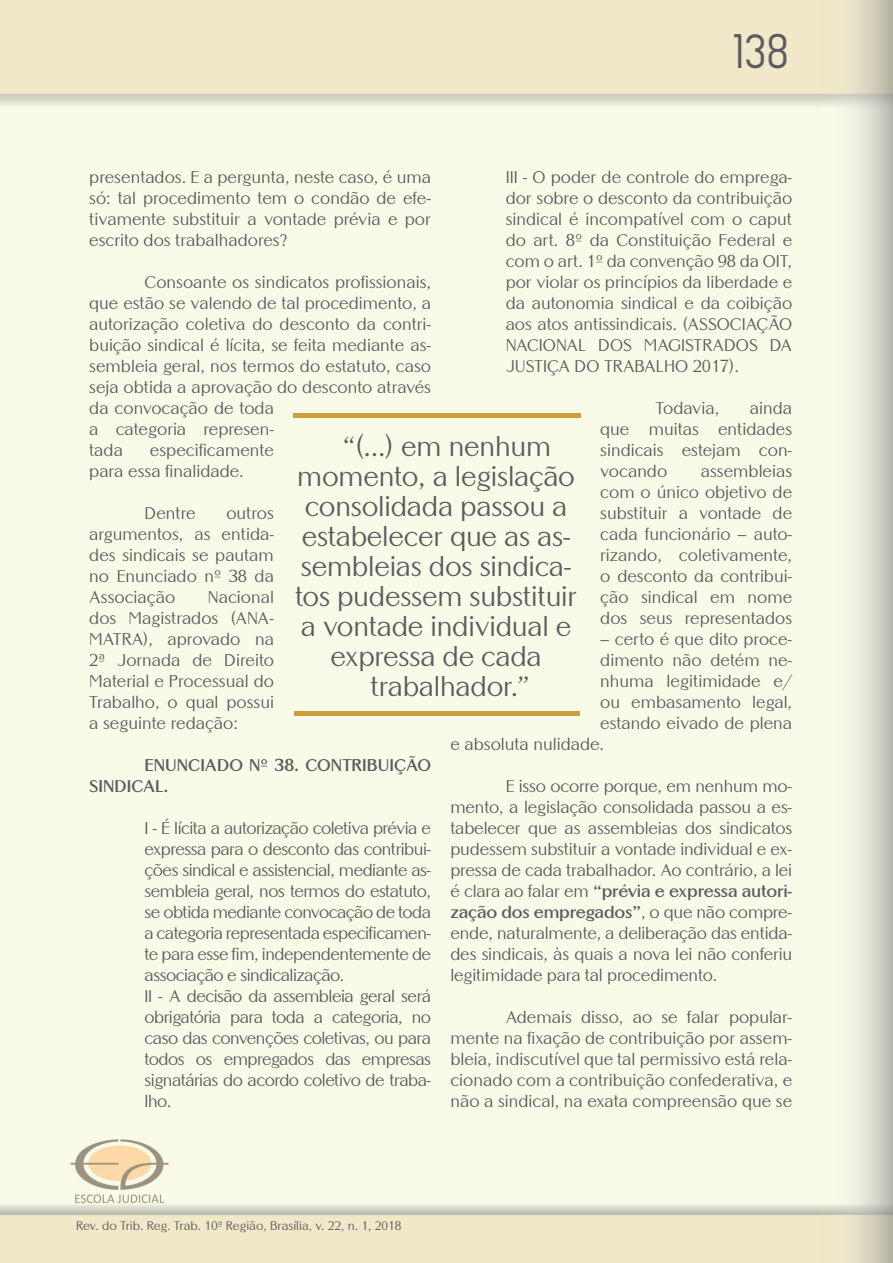
<style>
.page{position:relative;width:893px;height:1263px;background:#fff}
.page>*{position:absolute;margin:0;border:0;box-sizing:border-box;transform-origin:0 0}
.t1{font:49.5px "Zag";color:#5c5c5f}
.TEXTO_GERAL{font:27px "Altrincham";letter-spacing:-.01em;color:#5c5c5f}
.TEXTO_GERAL-2{font:16.5px/21px "Altrincham";color:#5c5c5f;text-align:justify}
.TEXTO_GERAL-3{font:700 16.5px/21px "Altrincham";color:#5c5c5f}
.t2{font:12px "Altrincham";color:#5c5c5f}
.s1{font-weight:700}
</style>
<div class="page">
<img style="left:0;top:0;width:811px;height:1263px">
<hr style="left:293px;top:413px;width:287px;height:4px;background:#cb9f3c">
<hr style="left:295px;top:712px;width:285px;height:4px;background:#cb9f3c">
<p class="t1" style="left:736px;top:24px;width:57px">138</p>
<p class="TEXTO_GERAL-2" style="left:89px;top:167px;width:343px">presentados. E a pergunta, neste caso, é uma só: tal procedimento tem o condão de efe&shy;tivamente substituir a vontade prévia e por escrito dos trabalhadores?</p>
<p class="TEXTO_GERAL-2" style="left:89px;top:272px;width:343px;text-align:left;text-indent:55px">Consoante os sindicatos profissionais, que estão se valendo de tal procedimento, a autorização coletiva do desconto da contri&shy;buição sindical é lícita, se feita mediante as&shy;sembleia geral, nos termos do estatuto, caso seja obtida a aprovação do desconto através da convocação de toda<br>a categoria represen-<br>tada</p>
<p class="TEXTO_GERAL-2" style="left:506px;top:167px;width:288px">III - O poder de controle do emprega&shy;dor sobre o desconto da contribuição sindical é incompatível com o caput do art. 8º da Constituição Federal e com o art. 1º da convenção 98 da OIT, por violar os princípios da liberdade e da autonomia sindical e da coibição aos atos antissindicais. (ASSOCIAÇÃO NACIONAL DOS MAGISTRADOS DA JUSTIÇA DO TRABALHO 2017).</p>
<p class="TEXTO_GERAL-2" style="left:656px;top:398px;width:65px">Todavia,</p>
<p class="TEXTO_GERAL-2" style="left:600px;top:398px;width:193px;text-indent:150px">ainda que muitas entidades sindicais estejam con&shy;vocando</p>
<p class="TEXTO_GERAL" style="left:342px;top:430px;width:210px">“(...) em nenhum</p>
<p class="TEXTO_GERAL" style="left:297px;top:460px;width:279px">momento, a legislação</p>
<p class="TEXTO_GERAL" style="left:305px;top:490px;width:264px">consolidada passou a</p>
<p class="TEXTO_GERAL" style="left:302px;top:520px;width:270px">estabelecer que as as-</p>
<p class="TEXTO_GERAL" style="left:301px;top:550px;width:272px">sembleias dos sindica-</p>
<p class="TEXTO_GERAL" style="left:295px;top:580px;width:284px">tos pudessem substituir</p>
<p class="TEXTO_GERAL" style="left:301px;top:610px;width:272px">a vontade individual e</p>
<p class="TEXTO_GERAL" style="left:330px;top:640px;width:213px">expressa de cada</p>
<p class="TEXTO_GERAL" style="left:371px;top:670px;width:161px">trabalhador.”</p>
<p class="TEXTO_GERAL-2" style="left:89px;top:440px;width:186px;text-indent:61px">especificamente para essa finalidade.</p>
<p class="TEXTO_GERAL-2" style="left:145px;top:503px;width:53px">Dentre</p>
<p class="TEXTO_GERAL-2" style="left:600px;top:461px;width:193px;text-indent:100px">assembleias com o único objetivo de substituir a vontade de cada funcionário – auto&shy;rizando, coletivamente, o desconto da contribui&shy;ção sindical em nome dos seus representados</p>
<p class="TEXTO_GERAL-2" style="left:600px;top:629px;width:193px">– certo é que dito proce-</p>
<p class="TEXTO_GERAL-2" style="left:600px;top:650px;width:193px">dimento não detém ne-</p>
<p class="TEXTO_GERAL-2" style="left:600px;top:671px;width:193px">nhuma legitimidade e/</p>
<p class="TEXTO_GERAL-2" style="left:600px;top:692px;width:193px">ou embasamento legal,</p>
<p class="TEXTO_GERAL-2" style="left:600px;top:713px;width:193px">estando eivado de plena</p>
<p class="TEXTO_GERAL-2" style="left:450px;top:734px;width:155px">e absoluta nulidade.</p>
<p class="TEXTO_GERAL-2" style="left:450px;top:776px;width:343px;text-indent:55px">E isso ocorre porque, em nenhum mo&shy;mento, a legislação consolidada passou a es&shy;tabelecer que as assembleias dos sindicatos pudessem substituir a vontade individual e ex&shy;pressa de cada trabalhador. Ao contrário, a lei é clara ao falar em <span class="s1">“prévia e expressa autori&shy;zação dos empregados”</span>, o que não compre&shy;ende, naturalmente, a deliberação das entida&shy;des sindicais, às quais a nova lei não conferiu legitimidade para tal procedimento.</p>
<p class="TEXTO_GERAL-2" style="left:450px;top:1007px;width:343px;text-indent:55px">Ademais disso, ao se falar popular&shy;mente na fixação de contribuição por assem&shy;bleia, indiscutível que tal permissivo está rela&shy;cionado com a contribuição confederativa, e não a sindical, na exata compreensão que se</p>
<p class="TEXTO_GERAL-2" style="left:89px;top:503px;width:186px;text-indent:137px">outros argumentos, as entida&shy;des sindicais se pautam no Enunciado nº 38 da Associação</p>
<p class="TEXTO_GERAL-2" style="left:89px;top:587px;width:186px;text-indent:119px">Nacional dos Magistrados (ANA-MATRA), aprovado na 2ª Jornada de Direito Material e Processual do Trabalho, o qual possui a seguinte redação:</p>
<p class="TEXTO_GERAL-3" style="left:89px;top:755px;width:343px;text-indent:55px">ENUNCIADO Nº 38. CONTRIBUIÇÃO<br>SINDICAL.</p>
<p class="TEXTO_GERAL-2" style="left:145px;top:818px;width:288px">I - É lícita a autorização coletiva prévia e expressa para o desconto das contribui&shy;ções sindical e assistencial, mediante as&shy;sembleia geral, nos termos do estatuto, se obtida mediante convocação de toda a categoria representada especificamen&shy;te para esse fim, independentemente de associação e sindicalização.</p>
<p class="TEXTO_GERAL-2" style="left:145px;top:986px;width:288px">II - A decisão da assembleia geral será obrigatória para toda a categoria, no caso das convenções coletivas, ou para todos os empregados das empresas signatárias do acordo coletivo de traba&shy;lho.</p>
<p class="t2" style="left:76px;top:1219px;width:327px">Rev. do Trib. Reg. Trab. 10ª Região, Brasília, v. 22, n. 1, 2018</p>
</div>
